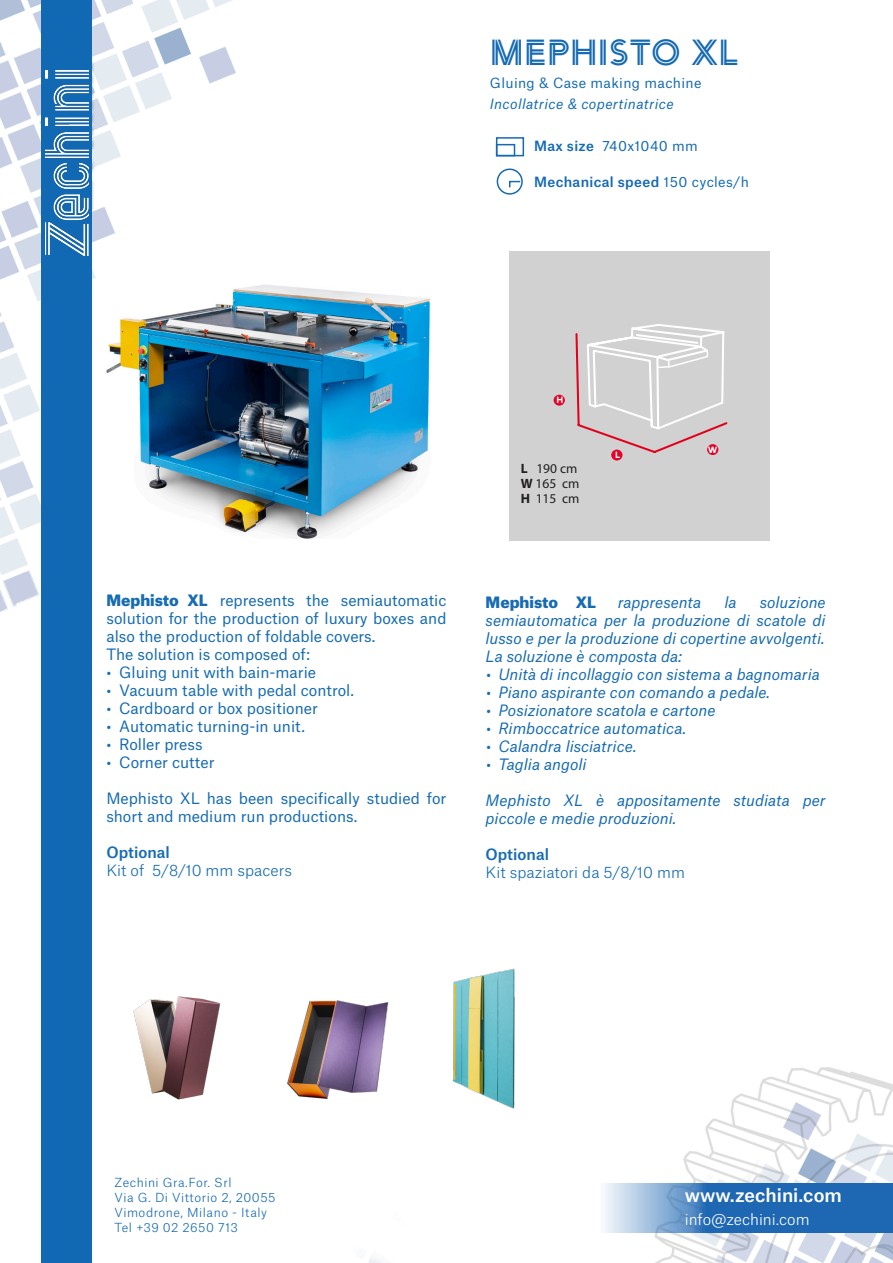
<style>
.page{position:relative;width:893px;height:1263px;background:#fff}
.page>*{position:absolute;margin:0;border:0;box-sizing:border-box;transform-origin:0 0}
.t1{font:36px "Arya Double";letter-spacing:.01em;color:#156ab4}
.t2{font:500 18px "Atlas Grotesk";color:#fff}
.t3{font:italic 15px/18px "Atlas Grotesk";color:#166bb3;text-align:justify}
.t4{font:15px/18px "Atlas Grotesk";color:#166bb3;text-align:justify}
.t5{font:300 15px "Atlas Grotesk";color:#166bb3}
.t6{font:300 15px "Atlas Grotesk";color:#fff}
.t7{font:500 15px "Atlas Grotesk";color:#166bb3}
.t8{font:900 15px "Atlas Grotesk";letter-spacing:-.005em;color:#166bb3}
.t9{font:italic 13.5px "Atlas Grotesk";letter-spacing:.025em;color:#166bb3}
.t10{font:500 13.5px "Atlas Grotesk";letter-spacing:.025em;color:#156ab4}
.t11{font:13.5px "Atlas Grotesk";letter-spacing:.025em;color:#166bb3}
.t12{font:13.5px/15px "Myriad Pro";color:#231f20}
.t13{font:13.5px "Atlas Grotesk";letter-spacing:.025em;color:#156ab4}
.t14{font:300 12px "Atlas Grotesk";letter-spacing:.04em;color:#176bb4}
.t15{font:9px "Arya Single";color:#fff}
.s1{font-weight:500}
.s2{font-weight:400}
.s3{font-weight:900}
.s4{font-weight:700}
</style>
<div class="page">
<img style="left:0;top:0;width:893px;height:1263px">
<div style="left:39px;top:61px;width:57px;height:151px;background:#231f20;opacity:.45"></div>
<svg style="left:40px;top:62px;width:2px;height:146px"></svg>
<div style="left:42px;top:0;width:50px;height:1263px;background:#1269b3"></div>
<img style="left:45px;top:70px;width:43px;height:185px">
<svg style="left:600px;top:1183px;width:293px;height:49px;background:#4a85c1"></svg>
<div style="left:496px;top:137px;width:28px;height:19px;border:2px solid #156ab4"></div>
<div style="left:496px;top:144px;width:19px;height:12px;border:2px solid #156ab4"></div>
<div style="left:497px;top:168px;width:26px;height:27px;border:2px solid #166bb3;border-radius:50%"></div>
<svg style="left:508px;top:180px;width:14px;height:9px"></svg>
<img style="left:100px;top:249px;width:344px;height:289px">
<div style="left:509px;top:251px;width:261px;height:289px;background:#d1d1d1"></div>
<svg style="left:575px;top:324px;width:153px;height:136px"></svg>
<svg style="left:554px;top:395px;width:11px;height:11px"></svg>
<img style="left:131px;top:979px;width:98px;height:135px">
<img style="left:268px;top:979px;width:146px;height:135px">
<img style="left:428px;top:964px;width:115px;height:150px">
<p class="t1" style="left:490px;top:31px;width:249px">MEPHISTO XL</p>
<p class="t11" style="left:490px;top:72px;width:213px">Gluing &amp; Case making machine</p>
<p class="t9" style="left:490px;top:93px;width:185px">Incollatrice &amp; copertinatrice</p>
<p class="t13" style="left:534px;top:135px;width:165px"><span class="s1">Max size</span> 740x1040 mm</p>
<p class="t10" style="left:534px;top:171px;width:216px">Mechanical speed <span class="s2">150 cycles/h</span></p>
<p class="t4" style="left:106px;top:589px;width:342px"><span class="s3">Mephisto XL</span> represents the semiautomatic solution for the production of luxury boxes and also the production of foldable covers.</p>
<p class="t4" style="left:106px;top:643px;width:205px">The solution is composed of:</p>
<p class="t4" style="left:106px;top:661px;width:211px">• Gluing unit with bain-marie</p>
<p class="t4" style="left:106px;top:679px;width:249px">• Vacuum table with pedal control.</p>
<p class="t4" style="left:106px;top:697px;width:213px">• Cardboard or box positioner</p>
<p class="t4" style="left:106px;top:715px;width:200px">• Automatic turning-in unit.</p>
<p class="t4" style="left:106px;top:733px;width:98px">• Roller press</p>
<p class="t4" style="left:106px;top:751px;width:110px">• Corner cutter</p>
<p class="t4" style="left:106px;top:787px;width:342px">Mephisto XL has been specifically studied for short and medium run productions.</p>
<p class="t7" style="left:106px;top:840px;width:65px">Optional</p>
<p class="t5" style="left:106px;top:858px;width:187px">Kit of 5/8/10 mm spacers</p>
<p class="t15" style="left:556px;top:394px;width:8px">H</p>
<p class="t12" style="left:521px;top:461px;width:60px"><span class="s4">L</span> 190 cm<br><span class="s4">W</span> 165 cm<br><span class="s4">H</span> 115 cm</p>
<p class="t15" style="left:615px;top:449px;width:6px">L</p>
<p class="t15" style="left:708px;top:444px;width:10px">W</p>
<p class="t3" style="left:486px;top:591px;width:342px;text-indent:274px">soluzione semiautomatica per la produzione di scatole di lusso e per la produzione di copertine avvolgenti.</p>
<p class="t3" style="left:486px;top:645px;width:198px">La soluzione è composta da:</p>
<p class="t3" style="left:486px;top:663px;width:336px">• Unità di incollaggio con sistema a bagnomaria</p>
<p class="t3" style="left:486px;top:681px;width:286px">• Piano aspirante con comando a pedale.</p>
<p class="t3" style="left:486px;top:699px;width:231px">• Posizionatore scatola e cartone</p>
<p class="t3" style="left:486px;top:717px;width:202px">• Rimboccatrice automatica.</p>
<p class="t3" style="left:486px;top:735px;width:152px">• Calandra lisciatrice.</p>
<p class="t3" style="left:486px;top:753px;width:103px">• Taglia angoli</p>
<p class="t3" style="left:486px;top:789px;width:342px">Mephisto XL è appositamente studiata per piccole e medie produzioni.</p>
<p class="t7" style="left:486px;top:842px;width:65px">Optional</p>
<p class="t5" style="left:486px;top:860px;width:201px">Kit spaziatori da 5/8/10 mm</p>
<p class="t8" style="left:486px;top:589px;width:112px">Mephisto XL</p>
<p class="t3" style="left:618px;top:591px;width:85px">rappresenta</p>
<p class="t3" style="left:724px;top:591px;width:14px">la</p>
<p class="t14" style="left:115px;top:1173px;width:118px">Zechini Gra.For. Srl</p>
<p class="t14" style="left:115px;top:1188px;width:163px">Via G. Di Vittorio 2, 20055</p>
<p class="t14" style="left:115px;top:1203px;width:154px">Vimodrone, Milano - Italy</p>
<p class="t14" style="left:115px;top:1218px;width:125px">Tel +39 02 2650 713</p>
<p class="t2" style="left:685px;top:1180px;width:159px">www.zechini.com</p>
<p class="t6" style="left:685px;top:1207px;width:126px">info@zechini.com</p>
</div>
